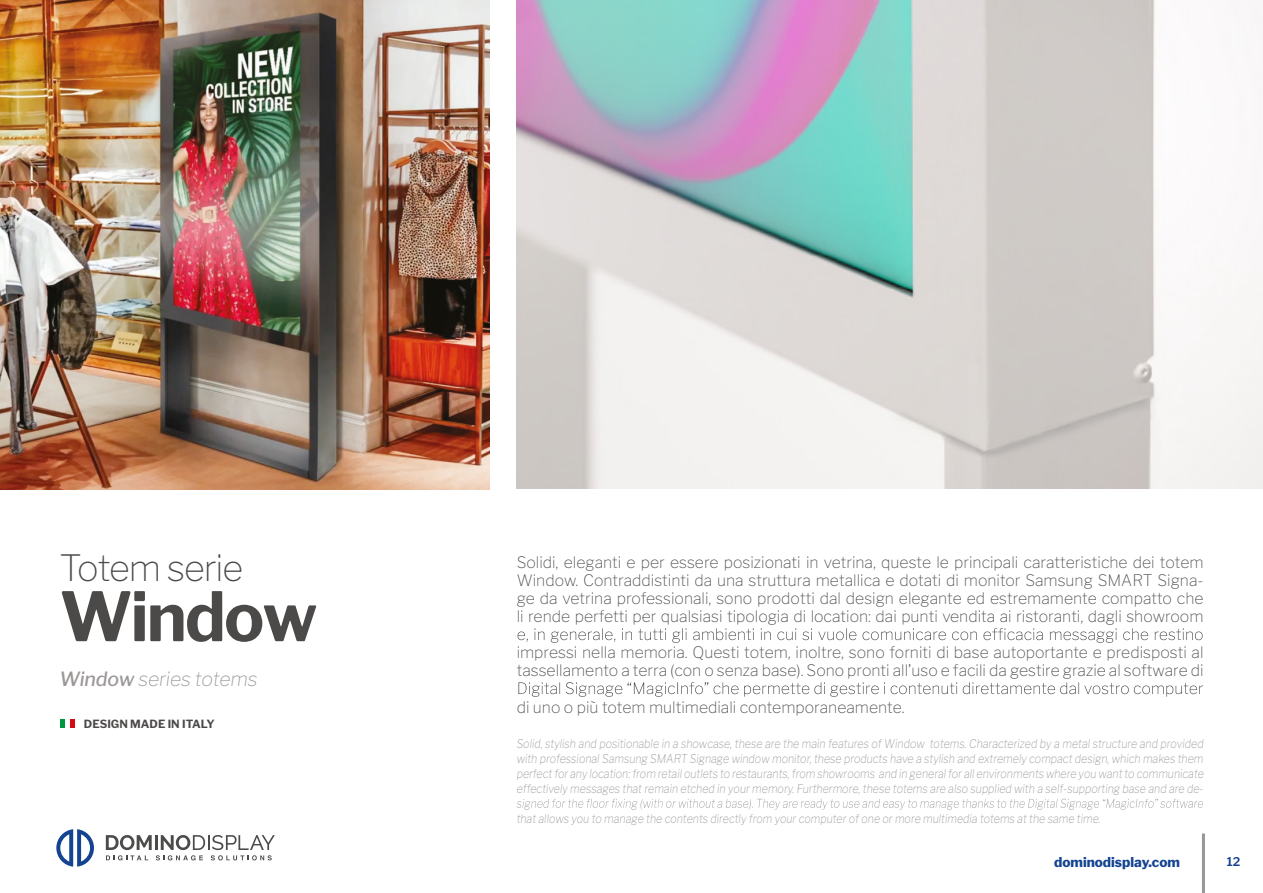
<style>
.page{position:relative;width:1263px;height:893px;background:#fff}
.page>*{position:absolute;margin:0;border:0;box-sizing:border-box;transform-origin:0 0}
.t1{font:700 67.5px "Libre Franklin";letter-spacing:-.03em;color:#4c4a49}
.t2{font:100 36px "Libre Franklin";letter-spacing:-.03em;color:#4c4a49}
.t3{font:italic 100 19.5px "Libre Franklin";letter-spacing:-.01em;color:#9b9796}
.t4{font:100 15.75px/18px "Libre Franklin";color:#4c4a49;text-align:justify}
.t5{font:800 13.5px "Libre Franklin";color:#144391}
.t6{font:italic 100 12px/15px "Libre Franklin";color:#9b9796;text-align:justify;scale:.89 1}
.t7{font:600 12px "Libre Franklin";color:#144391}
.t8{font:700 11.25px "Libre Franklin";color:#4c4a49}
.s1{font-weight:500}
</style>
<div class="page">
<svg style="left:56px;top:829px;width:38px;height:38px"></svg>
<svg style="left:106px;top:835px;width:169px;height:25px"></svg>
<hr style="left:1202px;top:833px;width:3px;height:60px;background:#9b9796">
<img style="left:0;top:0;width:489px;height:489px">
<svg style="left:517px;top:628px;width:685px;height:15px"></svg>
<svg style="left:518px;top:682px;width:685px;height:15px"></svg>
<svg style="left:517px;top:799px;width:686px;height:11px"></svg>
<div style="left:70px;top:719px;width:5px;height:9px;background:#d70911"></div>
<svg style="left:61px;top:719px;width:4px;height:9px"></svg>
<img style="left:517px;top:0;width:746px;height:488px">
<h2 class="t2" style="left:60px;top:546px;width:185px">Totem serie</h2>
<h1 class="t1" style="left:60px;top:576px;width:260px">Window</h1>
<h3 class="t3" style="left:60px;top:667px;width:200px"><span class="s1">Window</span> series totems</h3>
<p class="t8" style="left:84px;top:718px;width:132px">DESIGN MADE IN ITALY</p>
<p class="t4" style="left:517px;top:553px;width:688px">Solidi, eleganti e per essere posizionati in vetrina, queste le principali caratteristiche dei totem Window. Contraddistinti da una struttura metallica e dotati di monitor Samsung SMART Signa&shy;ge da vetrina professionali, sono prodotti dal design elegante ed estremamente compatto che li rende perfetti per qualsiasi tipologia di location: dai punti vendita ai ristoranti, dagli showroom</p>
<h3 class="t4" style="left:517px;top:643px;width:688px">impressi nella memoria. Questi totem, inoltre, sono forniti di base autoportante e predisposti al tassellamento a terra (con o senza base). Sono pronti all’uso e facili da gestire grazie al software di</h3>
<h3 class="t4" style="left:517px;top:698px;width:389px">di uno o più totem multimediali contemporaneamente.</h3>
<p class="t6" style="left:517px;top:736px;width:774px">Solid, stylish and positionable in a showcase, these are the main features of Window totems. Characterized by a metal structure and provided with professional Samsung SMART Signage window monitor, these products have a stylish and extremely compact design, which makes them perfect for any location: from retail outlets to restaurants, from showrooms and in general for all environments where you want to communicate effectively messages that remain etched in your memory. Furthermore, these totems are also supplied with a self-supporting base and are de-</p>
<p class="t6" style="left:517px;top:811px;width:658px">that allows you to manage the contents directly from your computer of one or more multimedia totems at the same time.</p>
<p class="t5" style="left:1054px;top:854px;width:127px">dominodisplay.com</p>
<p class="t7" style="left:1227px;top:854px;width:15px">12</p>
</div>
